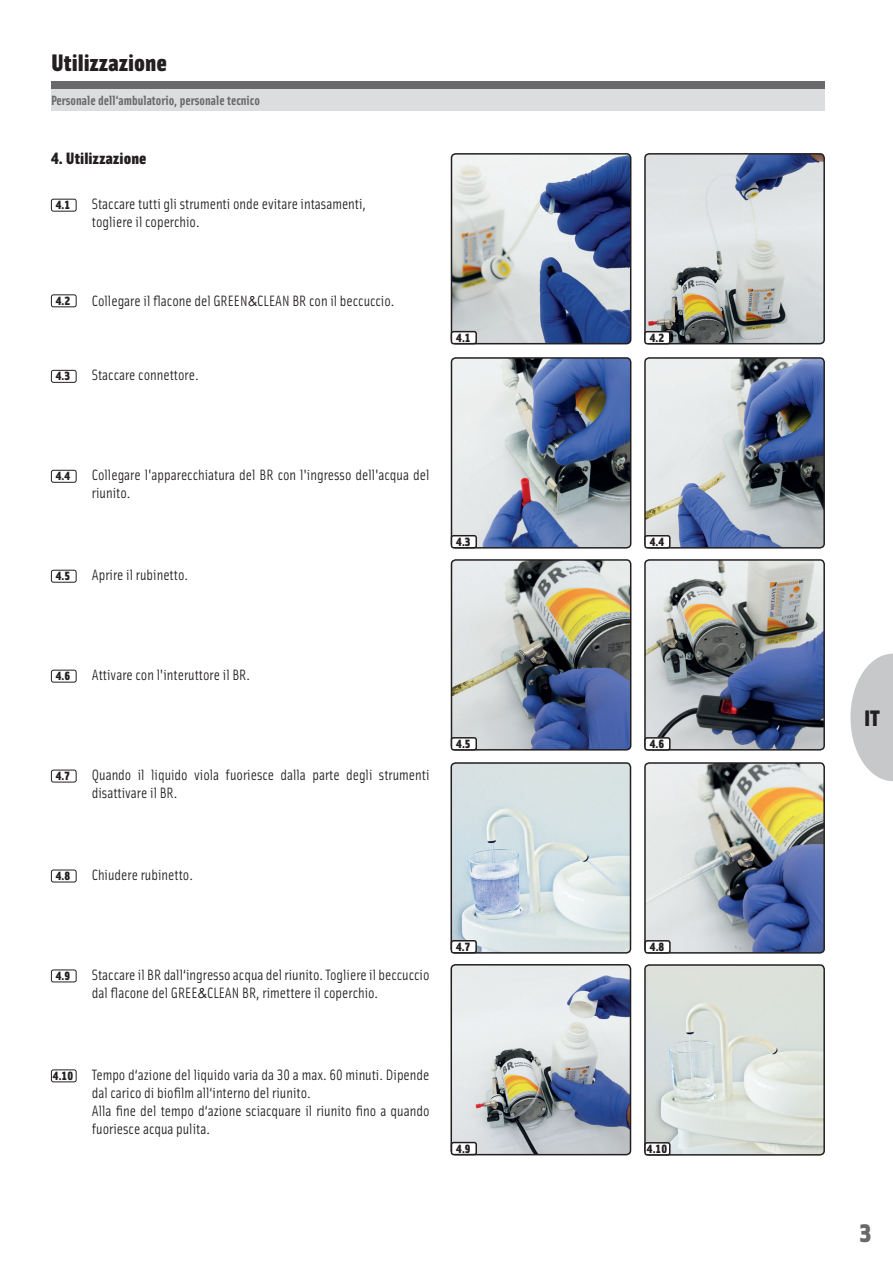
<style>
.page{position:relative;width:893px;height:1263px;background:#fff}
.page>*{position:absolute;margin:0;border:0;box-sizing:border-box;transform-origin:0 0}
.t1{font:25.5px "Solex Black Lining";color:#69696c}
.t2{font:24px "Solex Black Lining";letter-spacing:.005em;color:#231f20}
.t3{font:22.5px "Solex Black Lining";color:#231f20}
.t4{font:16.5px "Solex Black Lining";letter-spacing:.01em;color:#231f20}
.t5{font:15px/18px "Solex Regular Lining";color:#231f20}
.t6{font:13.5px "Solex Bold Lining";color:#69696c}
.t7{font:12px "Solex Black Lining";color:#231f20}
.s1{font-family:"Futura"}
</style>
<div class="page">
<img style="left:451px;top:358px;width:180px;height:190px">
<div style="left:451px;top:357px;width:180px;height:192px;border:2px solid #231f20;border-radius:4px"></div>
<img style="left:647px;top:360px;width:175px;height:186px">
<div style="left:644px;top:357px;width:181px;height:192px;border:2px solid #231f20;border-radius:4px"></div>
<img style="left:451px;top:154px;width:180px;height:190px">
<div style="left:451px;top:153px;width:180px;height:191px;border:2px solid #231f20;border-radius:4px"></div>
<img style="left:647px;top:156px;width:177px;height:188px">
<div style="left:644px;top:153px;width:181px;height:191px;border:2px solid #231f20;border-radius:4px"></div>
<img style="left:451px;top:560px;width:180px;height:190px">
<div style="left:451px;top:559px;width:180px;height:191px;border:2px solid #231f20;border-radius:4px"></div>
<img style="left:647px;top:562px;width:177px;height:188px">
<div style="left:644px;top:559px;width:181px;height:191px;border:2px solid #231f20;border-radius:4px"></div>
<img style="left:453px;top:765px;width:175px;height:186px">
<div style="left:450px;top:762px;width:181px;height:192px;border:2px solid #231f20;border-radius:4px"></div>
<img style="left:451px;top:967px;width:179px;height:188px">
<div style="left:450px;top:964px;width:181px;height:191px;border:2px solid #231f20;border-radius:4px"></div>
<img style="left:647px;top:967px;width:177px;height:188px">
<div style="left:644px;top:964px;width:181px;height:191px;border:2px solid #231f20;border-radius:4px"></div>
<img style="left:647px;top:765px;width:175px;height:186px">
<div style="left:644px;top:762px;width:181px;height:192px;border:2px solid #231f20;border-radius:4px"></div>
<div style="left:451px;top:941px;width:25px;height:12px;background:#fff;border-radius:2px"></div>
<div style="left:451px;top:940px;width:26px;height:13px;border:2px solid #231f20;border-radius:2px"></div>
<div style="left:645px;top:941px;width:25px;height:12px;background:#fff;border-radius:2px"></div>
<div style="left:644px;top:940px;width:27px;height:13px;border:2px solid #231f20;border-radius:2px"></div>
<div style="left:451px;top:1142px;width:25px;height:12px;background:#fff;border-radius:2px"></div>
<div style="left:451px;top:1142px;width:26px;height:13px;border:2px solid #231f20;border-radius:2px"></div>
<div style="left:645px;top:1143px;width:25px;height:12px;background:#fff;border-radius:2px"></div>
<div style="left:644px;top:1142px;width:26px;height:13px;border:2px solid #231f20;border-radius:2px"></div>
<div style="left:451px;top:332px;width:25px;height:12px;background:#fff;border-radius:2px"></div>
<div style="left:451px;top:331px;width:26px;height:13px;border:2px solid #231f20;border-radius:2px"></div>
<div style="left:645px;top:332px;width:25px;height:12px;background:#fff;border-radius:2px"></div>
<div style="left:644px;top:331px;width:26px;height:13px;border:2px solid #231f20;border-radius:2px"></div>
<div style="left:451px;top:536px;width:25px;height:12px;background:#fff;border-radius:2px"></div>
<div style="left:451px;top:535px;width:26px;height:13px;border:2px solid #231f20;border-radius:2px"></div>
<div style="left:645px;top:536px;width:25px;height:12px;background:#fff;border-radius:2px"></div>
<div style="left:644px;top:535px;width:26px;height:13px;border:2px solid #231f20;border-radius:2px"></div>
<div style="left:451px;top:738px;width:25px;height:12px;background:#fff;border-radius:2px"></div>
<div style="left:451px;top:737px;width:26px;height:13px;border:2px solid #231f20;border-radius:2px"></div>
<div style="left:645px;top:738px;width:25px;height:12px;background:#fff;border-radius:2px"></div>
<div style="left:644px;top:737px;width:26px;height:14px;border:2px solid #231f20;border-radius:2px"></div>
<svg style="left:850px;top:654px;width:43px;height:127px"></svg>
<div style="left:51px;top:199px;width:26px;height:13px;border:1px solid #231f20;border-radius:2px"></div>
<div style="left:51px;top:294px;width:26px;height:13px;border:1px solid #231f20;border-radius:2px"></div>
<div style="left:51px;top:370px;width:26px;height:13px;border:1px solid #231f20;border-radius:2px"></div>
<div style="left:51px;top:470px;width:26px;height:13px;border:1px solid #231f20;border-radius:2px"></div>
<div style="left:51px;top:570px;width:26px;height:13px;border:1px solid #231f20;border-radius:2px"></div>
<div style="left:51px;top:670px;width:26px;height:12px;border:1px solid #231f20;border-radius:2px"></div>
<div style="left:51px;top:770px;width:26px;height:12px;border:1px solid #231f20;border-radius:2px"></div>
<div style="left:51px;top:870px;width:26px;height:12px;border:1px solid #231f20;border-radius:2px"></div>
<div style="left:51px;top:969px;width:26px;height:13px;border:1px solid #231f20;border-radius:2px"></div>
<div style="left:51px;top:1069px;width:26px;height:13px;border:1px solid #231f20;border-radius:2px"></div>
<div style="left:51px;top:81px;width:774px;height:8px;background:#69696c"></div>
<div style="left:51px;top:89px;width:774px;height:22px;background:#dcdddf"></div>
<h2 class="t2" style="left:51px;top:46px;width:118px">Utilizzazione</h2>
<p class="t6" style="left:51px;top:91px;width:210px">Personale dell‘ambulatorio, personale tecnico</p>
<p class="t4" style="left:51px;top:147px;width:97px">4. Utilizzazione</p>
<p class="t7" style="left:56px;top:197px;width:16px">4.1</p>
<p class="t5" style="left:92px;top:194px;width:276px">Staccare tutti gli strumenti onde evitare intasamenti, togliere il coperchio.</p>
<p class="t7" style="left:56px;top:292px;width:16px">4.2</p>
<p class="t5" style="left:92px;top:291px;width:304px">Collegare il flacone del GREEN<span class="s1">&amp;</span>CLEAN BR con il beccuccio.</p>
<p class="t7" style="left:56px;top:368px;width:16px">4.3</p>
<p class="t5" style="left:92px;top:366px;width:108px">Staccare connettore.</p>
<p class="t7" style="left:456px;top:329px;width:16px">4.1</p>
<p class="t7" style="left:650px;top:329px;width:16px">4.2</p>
<p class="t7" style="left:56px;top:468px;width:16px">4.4</p>
<p class="t5" style="left:92px;top:465px;width:339px">Collegare l'apparecchiatura del BR con l'ingresso dell'acqua del riunito.</p>
<p class="t7" style="left:56px;top:568px;width:16px">4.5</p>
<p class="t5" style="left:92px;top:565px;width:98px">Aprire il rubinetto.</p>
<p class="t7" style="left:456px;top:533px;width:16px">4.3</p>
<p class="t7" style="left:650px;top:533px;width:16px">4.4</p>
<p class="t7" style="left:56px;top:668px;width:16px">4.6</p>
<p class="t5" style="left:92px;top:665px;width:160px">Attivare con l'interuttore il BR.</p>
<p class="t7" style="left:56px;top:768px;width:16px">4.7</p>
<p class="t5" style="left:92px;top:765px;width:339px">Quando il liquido viola fuoriesce dalla parte degli strumenti disattivare il BR.</p>
<p class="t7" style="left:456px;top:735px;width:16px">4.5</p>
<p class="t7" style="left:650px;top:735px;width:16px">4.6</p>
<p class="t7" style="left:56px;top:867px;width:16px">4.8</p>
<p class="t5" style="left:92px;top:865px;width:103px">Chiudere rubinetto.</p>
<p class="t7" style="left:56px;top:967px;width:16px">4.9</p>
<p class="t5" style="left:92px;top:965px;width:339px">Staccare il BR dall‘ingresso acqua del riunito. Togliere il beccuccio dal flacone del GREE<span class="s1">&amp;</span>CLEAN BR, rimettere il coperchio.</p>
<p class="t7" style="left:53px;top:1067px;width:22px">4.10</p>
<p class="t5" style="left:92px;top:1065px;width:339px">Tempo d‘azione del liquido varia da 30 a max. 60 minuti. Dipende dal carico di biofilm all‘interno del riunito.<br>Alla fine del tempo d‘azione sciacquare il riunito fino a quando fuoriesce acqua pulita.</p>
<p class="t7" style="left:456px;top:938px;width:16px">4.7</p>
<p class="t7" style="left:650px;top:938px;width:16px">4.8</p>
<p class="t7" style="left:456px;top:1140px;width:16px">4.9</p>
<p class="t7" style="left:647px;top:1140px;width:22px">4.10</p>
<h3 class="t3" style="left:864px;top:702px;width:17px">IT</h3>
<h1 class="t1" style="left:859px;top:1215px;width:14px">3</h1>
</div>
